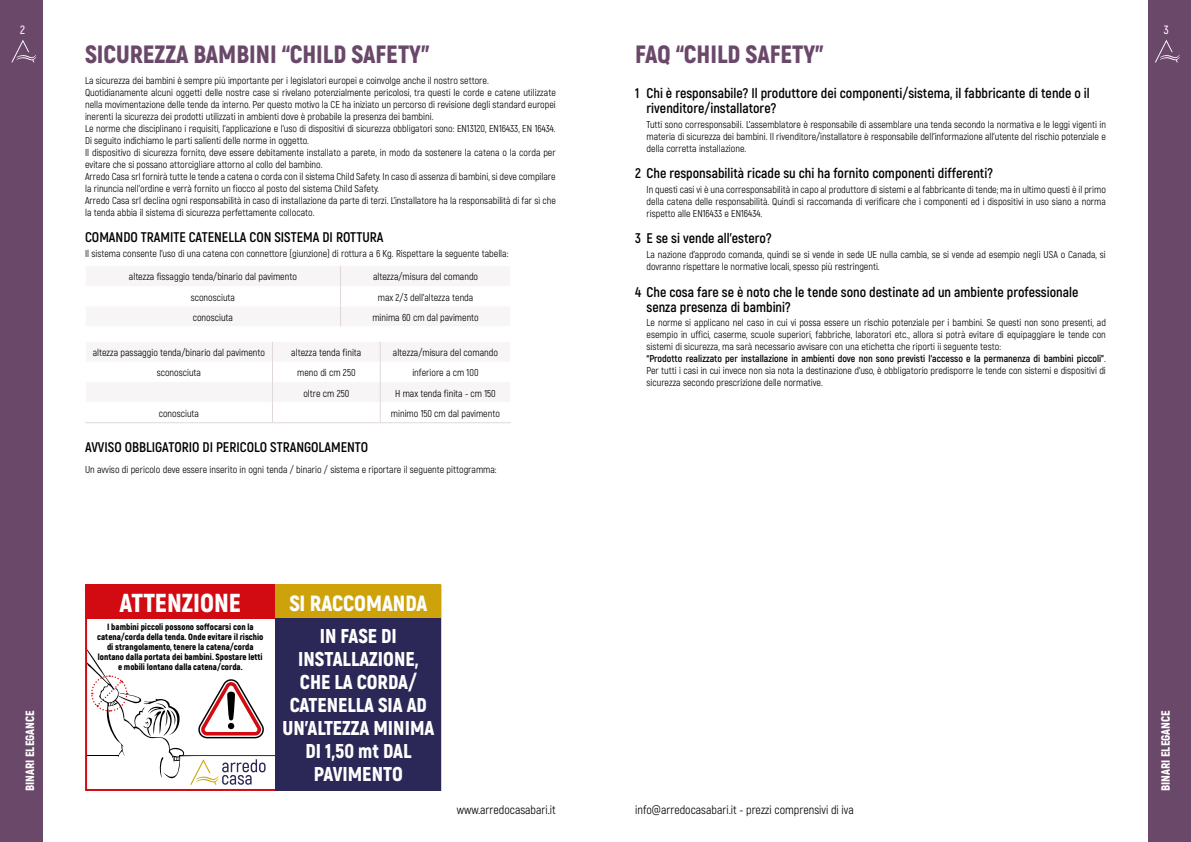
<style>
.page{position:relative;width:1191px;height:842px;background:#fff}
.page>*{position:absolute;margin:0;border:0;box-sizing:border-box;transform-origin:0 0}
.t1{font:900 26px "Akrobat";color:#fff}
.t2{font:900 25px "Akrobat";color:#6a4869}
.t3{font:900 22px "Akrobat";color:#fff}
.t4{font:900 20px/23px "Akrobat";color:#fff;text-align:center}
.t5{font:700 14px/15px "Akrobat";color:#000}
.t6{font:12px "Akrobat";color:#000}
.t7{font:900 12px "Akrobat";color:#fff}
.t8{font:600 12px "Akrobat";color:#fff}
.t9{font:10px/12px "Akrobat";color:#000}
.t10{font:900 9px/10px "Akrobat";color:#000;text-align:center}
.s1{font-weight:700}
</style>
<div class="page">
<div style="left:1148px;top:0;width:43px;height:842px;background:#6a4869"></div>
<div style="left:0;top:0;width:43px;height:842px;background:#6a4869"></div>
<div style="left:85px;top:585px;width:356px;height:206px;background:#fff;border:2px solid #d20a11"></div>
<div style="left:85px;top:585px;width:191px;height:34px;background:#d20a11"></div>
<svg style="left:87px;top:649px;width:189px;height:136px"></svg>
<div style="left:276px;top:585px;width:165px;height:34px;background:#cda20a"></div>
<div style="left:276px;top:619px;width:165px;height:172px;background:#2b2756"></div>
<svg style="left:271px;top:341px;width:110px;height:81px"></svg>
<hr style="left:85px;top:422px;width:187px;height:1px;background:#e0d8d6">
<hr style="left:272px;top:422px;width:108px;height:1px;background:#e0d8d6">
<hr style="left:380px;top:422px;width:131px;height:1px;background:#e0d8d6">
<svg style="left:11px;top:40px;width:25px;height:22px"></svg>
<svg style="left:1155px;top:40px;width:24px;height:22px"></svg>
<p class="t8" style="left:20px;top:23px;width:6px">2</p>
<p class="t8" style="left:1163px;top:23px;width:6px">3</p>
<h2 class="t2" style="left:85px;top:38px;width:346px">SICUREZZA BAMBINI “CHILD SAFETY”</h2>
<p class="t9" style="left:85px;top:74px;width:472px">La sicurezza dei bambini è sempre più importante per i legislatori europei e coinvolge anche il nostro settore.<br>Quotidianamente alcuni oggetti delle nostre case si rivelano potenzialmente pericolosi, tra questi le corde e catene utilizzate nella movimentazione delle tende da interno. Per questo motivo la CE ha iniziato un percorso di revisione degli standard europei inerenti la sicurezza dei prodotti utilizzati in ambienti dove è probabile la presenza dei bambini.<br>Le norme che disciplinano i requisiti, l’applicazione e l’uso di dispositivi di sicurezza obbligatori sono: EN13120, EN16433, EN 16434.<br>Di seguito indichiamo le parti salienti delle norme in oggetto.<br>Il dispositivo di sicurezza fornito, deve essere debitamente installato a parete, in modo da sostenere la catena o la corda per evitare che si possano attorcigliare attorno al collo del bambino.<br>Arredo Casa srl fornirà tutte le tende a catena o corda con il sistema Child Safety. In caso di assenza di bambini, si deve compilare la rinuncia nell’ordine e verrà fornito un fiocco al posto del sistema Child Safety.<br>Arredo Casa srl declina ogni responsabilità in caso di installazione da parte di terzi. L’installatore ha la responsabilità di far sì che la tenda abbia il sistema di sicurezza perfettamente collocato.</p>
<h3 class="t5" style="left:85px;top:230px;width:300px">COMANDO TRAMITE CATENELLA CON SISTEMA DI ROTTURA</h3>
<p class="t9" style="left:85px;top:247px;width:425px">Il sistema consente l’uso di una catena con connettore (giunzione) di rottura a 6 Kg. Rispettare la seguente tabella:</p>
<p class="t9" style="left:129px;top:271px;width:169px">altezza fissaggio tenda/binario dal pavimento</p>
<p class="t9" style="left:373px;top:271px;width:107px">altezza/misura del comando</p>
<p class="t9" style="left:191px;top:291px;width:46px">sconosciuta</p>
<p class="t9" style="left:378px;top:291px;width:97px">max 2/3 dell’altezza tenda</p>
<p class="t9" style="left:193px;top:312px;width:42px">conosciuta</p>
<p class="t9" style="left:372px;top:312px;width:108px">minima 60 cm dal pavimento</p>
<p class="t9" style="left:93px;top:347px;width:174px">altezza passaggio tenda/binario dal pavimento</p>
<p class="t9" style="left:291px;top:347px;width:72px">altezza tenda finita</p>
<p class="t9" style="left:393px;top:347px;width:107px">altezza/misura del comando</p>
<p class="t9" style="left:157px;top:367px;width:46px">sconosciuta</p>
<p class="t9" style="left:297px;top:367px;width:60px">meno di cm 250</p>
<p class="t9" style="left:412px;top:367px;width:68px">inferiore a cm 100</p>
<p class="t9" style="left:303px;top:387px;width:47px">oltre cm 250</p>
<p class="t9" style="left:395px;top:387px;width:102px">H max tenda finita - cm 150</p>
<p class="t9" style="left:159px;top:408px;width:42px">conosciuta</p>
<p class="t9" style="left:391px;top:408px;width:111px">minimo 150 cm dal pavimento</p>
<h3 class="t5" style="left:85px;top:440px;width:285px">AVVISO OBBLIGATORIO DI PERICOLO STRANGOLAMENTO</h3>
<p class="t9" style="left:85px;top:463px;width:413px">Un avviso di pericolo deve essere inserito in ogni tenda / binario / sistema e riportare il seguente pittogramma:</p>
<h2 class="t2" style="left:635px;top:38px;width:190px">FAQ “CHILD SAFETY”</h2>
<h3 class="t5" style="left:646px;top:86px;width:445px;text-indent:-11px">1 Chi è responsabile? Il produttore dei componenti/sistema, il fabbricante di tende o il rivenditore/installatore?</h3>
<p class="t9" style="left:646px;top:118px;width:461px;text-align:justify">Tutti sono corresponsabili. L’assemblatore è responsabile di assemblare una tenda secondo la normativa e le leggi vigenti in materia di sicurezza dei bambini. Il rivenditore/installatore è responsabile dell’informazione all’utente del rischio potenziale e della corretta installazione.</p>
<h3 class="t5" style="left:635px;top:166px;width:359px">2 Che responsabilità ricade su chi ha fornito componenti differenti?</h3>
<p class="t9" style="left:646px;top:184px;width:461px;text-align:justify">In questi casi vi è una corresponsabilità in capo al produttore di sistemi e al fabbricante di tende; ma in ultimo questi è il primo della catena delle responsabilità. Quindi si raccomanda di verificare che i componenti ed i dispositivi in uso siano a norma rispetto alle EN16433 e EN16434.</p>
<h3 class="t5" style="left:635px;top:231px;width:138px">3 E se si vende all’estero?</h3>
<p class="t9" style="left:646px;top:249px;width:461px">La nazione d’approdo comanda, quindi se si vende in sede UE nulla cambia, se si vende ad esempio negli USA o Canada, si dovranno rispettare le normative locali, spesso più restringenti.</p>
<h3 class="t5" style="left:646px;top:284px;width:433px;text-indent:-11px">4 Che cosa fare se è noto che le tende sono destinate ad un ambiente professionale senza presenza di bambini?</h3>
<p class="t9" style="left:646px;top:317px;width:461px">Le norme si applicano nel caso in cui vi possa essere un rischio potenziale per i bambini. Se questi non sono presenti, ad esempio in uffici, caserme, scuole superiori, fabbriche, laboratori etc., allora si potrà evitare di equipaggiare le tende con sistemi di sicurezza, ma sarà necessario avvisare con una etichetta che riporti ii seguente testo:<br><span class="s1">“Prodotto realizzato per installazione in ambienti dove non sono previsti l’accesso e la permanenza di bambini piccoli”</span>.<br>Per tutti i casi in cui invece non sia nota la destinazione d’uso, è obbligatorio predisporre le tende con sistemi e dispositivi di sicurezza secondo prescrizione delle normative.</p>
<h1 class="t1" style="left:120px;top:586px;width:123px">ATTENZIONE</h1>
<p class="t10" style="left:97px;top:622px;width:168px">I bambini piccoli possono soffocarsi con la catena/corda della tenda. Onde evitare il rischio di strangolamento, tenere la catena/corda lontano dalla portata dei bambini. Spostare letti e mobili lontano dalla catena/corda.</p>
<h3 class="t3" style="left:289px;top:589px;width:140px">SI RACCOMANDA</h3>
<h3 class="t4" style="left:282px;top:625px;width:153px">IN FASE DI<br>INSTALLAZIONE,<br>CHE LA CORDA/<br>CATENELLA SIA AD<br>UN’ALTEZZA MINIMA<br>DI 1,50 mt DAL<br>PAVIMENTO</h3>
<p class="t7" style="left:22px;top:791px;width:82px;rotate:-90deg">BINARI ELEGANCE</p>
<p class="t7" style="left:1157px;top:791px;width:82px;rotate:-90deg">BINARI ELEGANCE</p>
<p class="t6" style="left:457px;top:802px;width:100px">www.arredocasabari.it</p>
<p class="t6" style="left:635px;top:802px;width:220px">info@arredocasabari.it - prezzi comprensivi di iva</p>
</div>
